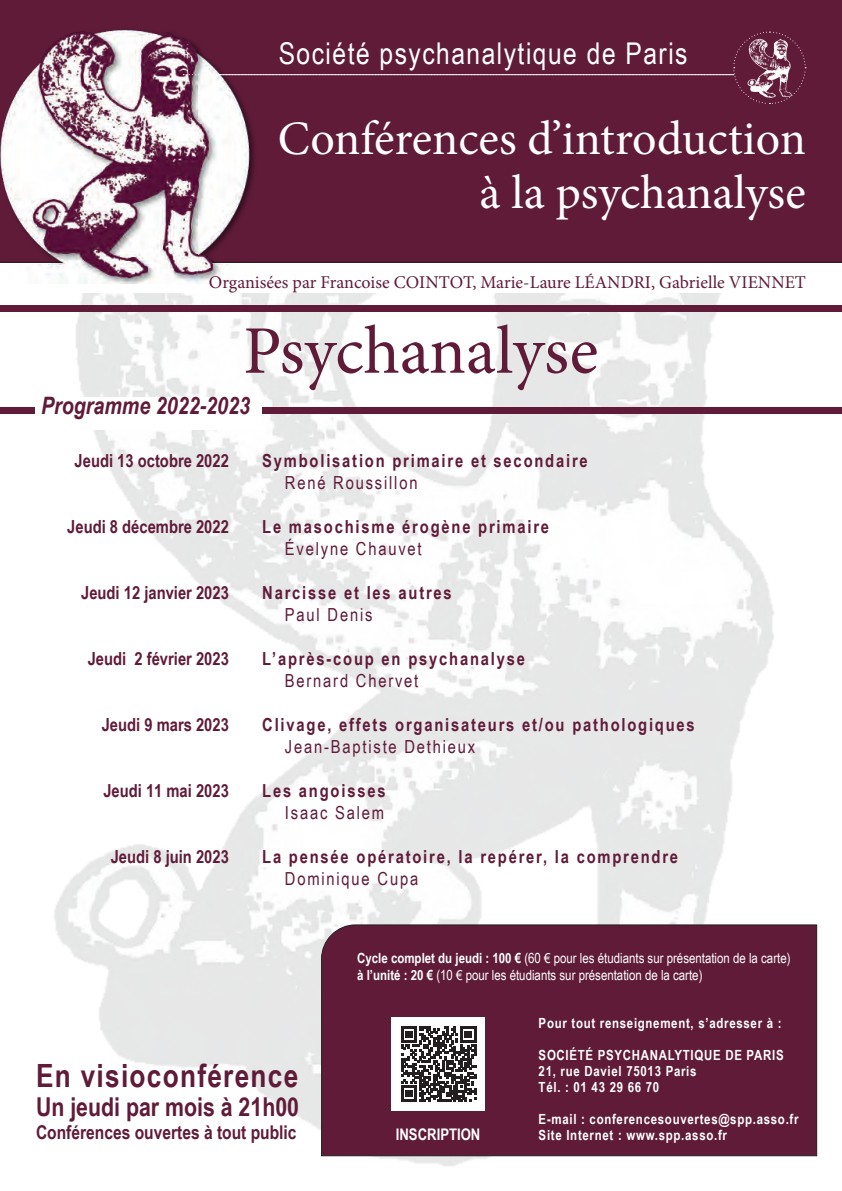
<style>
.page{position:relative;width:842px;height:1191px;background:#fff}
.page>*{position:absolute;margin:0;border:0;box-sizing:border-box;transform-origin:0 0}
.t1{font:68px "Minion Pro";letter-spacing:-.005em;color:#601b39}
.t2{font:48px/54px "Minion Pro";color:#fff;text-align:right}
.t3{font:700 32px "Arial Narrow";letter-spacing:.04em;color:#601b39}
.t4{font:30px "Arial Narrow";letter-spacing:.05em;color:#fff}
.t5{font:700 26px "Arial Narrow";color:#601b39}
.t6{font:italic 700 24px "Arial Narrow";color:#601b39}
.t7{font:700 19px "Arial Narrow";color:#601b39}
.t8{font:700 18px "Arial Narrow";letter-spacing:.1em;color:#601b39}
.t9{font:700 18px "Arial Narrow";color:#601b39}
.t10{font:18px "Arial Narrow";letter-spacing:.1em;color:#601b39}
.t11{font:18px "Minion Pro";color:#601b39}
.t12{font:700 16px "Arial Narrow";color:#fff}
.t13{font:700 14px/16px "Arial Narrow";letter-spacing:.05em;color:#fff}
.t14{font:14px/16.8px "Arial Narrow";color:#fff}
.s1{font-weight:700}
</style>
<div class="page">
<img style="left:54px;top:293px;width:745px;height:873px">
<div style="left:321px;top:924px;width:497px;height:232px;background:#601b39"></div>
<div style="left:262px;top:0;width:580px;height:263px;background:#601b39"></div>
<img style="left:0;top:0;width:262px;height:283px">
<div style="left:0;top:407px;width:842px;height:7px;background:#601b39"></div>
<div style="left:36px;top:397px;width:226px;height:32px;background:#fff"></div>
<div style="left:0;top:305px;width:842px;height:7px;background:#601b39"></div>
<div style="left:391px;top:1017px;width:94px;height:93px;background:#fff"></div>
<svg style="left:401px;top:1026px;width:75px;height:75px"></svg>
<svg style="left:183px;top:31px;width:623px;height:73px;background:#672542"></svg>
<img style="left:747px;top:38px;width:44px;height:60px">
<h3 class="t4" style="left:279px;top:32px;width:410px">Société psychanalytique de Paris</h3>
<h2 class="t2" style="left:278px;top:112px;width:530px">Conférences d’introduction à la psychanalyse</h2>
<p class="t11" style="left:209px;top:270px;width:598px">Organisées par Francoise COINTOT, Marie-Laure LÉANDRI, Gabrielle VIENNET</p>
<h1 class="t1" style="left:243px;top:305px;width:357px">Psychanalyse</h1>
<h3 class="t6" style="left:41px;top:388px;width:210px">Programme 2022-2023</h3>
<p class="t9" style="left:75px;top:447px;width:156px">Jeudi 13 octobre 2022</p>
<p class="t9" style="left:67px;top:513px;width:163px">Jeudi 8 décembre 2022</p>
<p class="t9" style="left:81px;top:579px;width:149px">Jeudi 12 janvier 2023</p>
<p class="t9" style="left:88px;top:645px;width:143px">Jeudi 2 février 2023</p>
<p class="t9" style="left:102px;top:711px;width:129px">Jeudi 9 mars 2023</p>
<p class="t9" style="left:103px;top:777px;width:127px">Jeudi 11 mai 2023</p>
<p class="t9" style="left:111px;top:843px;width:120px">Jeudi 8 juin 2023</p>
<p class="t8" style="left:262px;top:447px;width:327px">Symbolisation primaire et secondaire</p>
<p class="t10" style="left:285px;top:469px;width:134px">René Roussillon</p>
<p class="t8" style="left:262px;top:513px;width:288px">Le masochisme érogène primaire</p>
<p class="t10" style="left:285px;top:535px;width:138px">Évelyne Chauvet</p>
<p class="t8" style="left:262px;top:579px;width:191px">Narcisse et les autres</p>
<p class="t10" style="left:285px;top:601px;width:89px">Paul Denis</p>
<p class="t8" style="left:262px;top:645px;width:264px">L’après-coup en psychanalyse</p>
<p class="t10" style="left:285px;top:667px;width:135px">Bernard Chervet</p>
<p class="t8" style="left:262px;top:711px;width:434px">Clivage, effets organisateurs et/ou pathologiques</p>
<p class="t10" style="left:285px;top:733px;width:192px">Jean-Baptiste Dethieux</p>
<p class="t8" style="left:262px;top:777px;width:125px">Les angoisses</p>
<p class="t10" style="left:285px;top:799px;width:101px">Isaac Salem</p>
<p class="t8" style="left:262px;top:843px;width:417px">La pensée opératoire, la repérer, la comprendre</p>
<p class="t10" style="left:285px;top:865px;width:135px">Dominique Cupa</p>
<p class="t14" style="left:357px;top:949px;width:435px"><span class="s1">Cycle complet du jeudi : 100 €</span> (60 € pour les étudiants sur présentation de la carte) <span class="s1">à l’unité : 20 €</span> (10 € pour les étudiants sur présentation de la carte)</p>
<h3 class="t3" style="left:36px;top:1051px;width:264px">En visioconférence</h3>
<h3 class="t5" style="left:36px;top:1087px;width:265px">Un jeudi par mois à 21h00</h3>
<p class="t7" style="left:36px;top:1118px;width:262px">Conférences ouvertes à tout public</p>
<p class="t12" style="left:396px;top:1122px;width:86px">INSCRIPTION</p>
<p class="t13" style="left:539px;top:1014px;width:244px">Pour tout renseignement, s’adresser à :</p>
<p class="t13" style="left:539px;top:1046px;width:246px">SOCIÉTÉ PSYCHANALYTIQUE DE PARIS<br>21, rue Daviel 75013 Paris<br>Tél. : 01 43 29 66 70</p>
<p class="t13" style="left:539px;top:1110px;width:261px">E-mail : conferencesouvertes@spp.asso.fr<br>Site Internet : www.spp.asso.fr</p>
</div>
